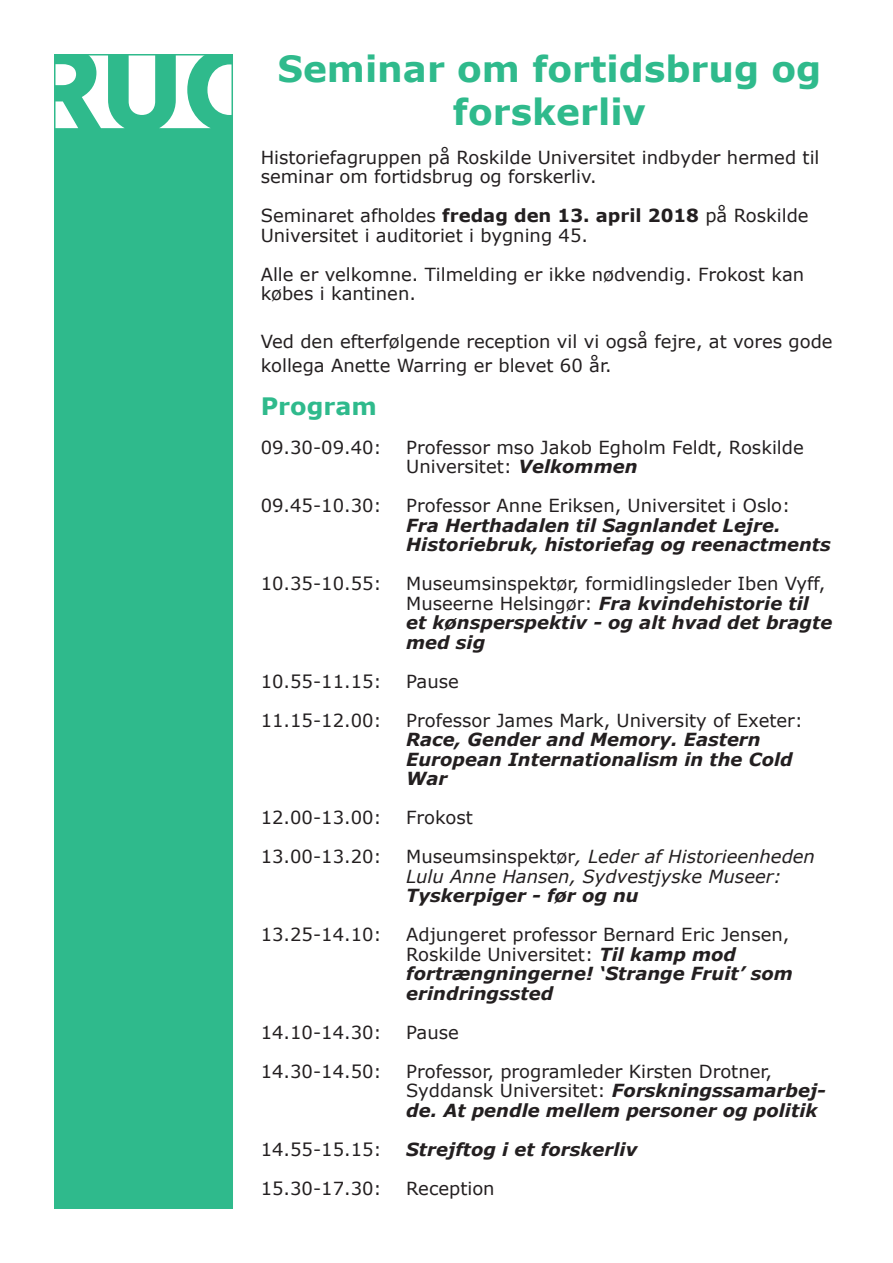
<style>
.page{position:relative;width:893px;height:1263px;background:#fff}
.page>*{position:absolute;margin:0;border:0;box-sizing:border-box;transform-origin:0 0}
.t1{font:700 36px/43.2px "Verdana";color:#2fba8c;text-align:center}
.t2{font:700 24px "Verdana";color:#2fba8c}
.t3{font:18px/19.5px "Verdana";color:#231f20}
.t4{font:italic 700 18px/19.5px "Verdana";color:#231f20}
.t5{font:italic 18px/19.5px "Verdana";color:#231f20}
.s1{font-weight:700}
.s2{font-weight:700;font-style:italic}
.s3{font-weight:400;font-style:normal}
.s4{font-style:normal}
</style>
<div class="page">
<div style="left:55px;top:55px;width:177px;height:1153px;background:#2fba8c"></div>
<svg style="left:57px;top:57px;width:173px;height:71px"></svg>
<div style="left:54px;top:54px;width:179px;height:1155px;border:2px solid #2fba8c"></div>
<p class="t1" style="left:277px;top:46px;width:545px">Seminar om fortidsbrug og forskerliv</p>
<p class="t3" style="left:261px;top:147px;width:560px">Historiefagruppen på Roskilde Universitet indbyder hermed til seminar om fortidsbrug og forskerliv.</p>
<p class="t3" style="left:261px;top:206px;width:549px">Seminaret afholdes <span class="s1">fredag den 13. april 2018</span> på Roskilde<br>Universitet i auditoriet i bygning 45.</p>
<p class="t3" style="left:261px;top:264px;width:545px">Alle er velkomne. Tilmelding er ikke nødvendig. Frokost kan købes i kantinen.</p>
<p class="t3" style="left:261px;top:329px;width:573px;line-height:24px">Ved den efterfølgende reception vil vi også fejre, at vores gode kollega Anette Warring er blevet 60 år.</p>
<p class="t2" style="left:261px;top:389px;width:118px">Program</p>
<p class="t3" style="left:261px;top:437px;width:123px">09.30-09.40:</p>
<p class="t3" style="left:406px;top:437px;width:399px">Professor mso Jakob Egholm Feldt, Roskilde<br>Universitet: <span class="s2">Velkommen</span></p>
<p class="t3" style="left:261px;top:496px;width:123px">09.45-10.30:</p>
<p class="t4" style="left:406px;top:496px;width:426px"><span class="s3">Professor Anne Eriksen, Universitet i Oslo:<br></span>Fra Herthadalen til Sagnlandet Lejre.<br>Historiebruk, historiefag og reenactments</p>
<p class="t3" style="left:261px;top:574px;width:123px">10.35-10.55:</p>
<p class="t4" style="left:406px;top:574px;width:428px"><span class="s3">Museumsinspektør, formidlingsleder Iben Vyff, Museerne Helsingør:</span> Fra kvindehistorie til et kønsperspektiv - og alt hvad det bragte med sig</p>
<p class="t3" style="left:261px;top:671px;width:123px">10.55-11.15:</p>
<p class="t3" style="left:406px;top:671px;width:54px">Pause</p>
<p class="t3" style="left:261px;top:710px;width:123px">11.15-12.00:</p>
<p class="t4" style="left:406px;top:710px;width:398px"><span class="s3">Professor James Mark, University of Exeter:<br></span>Race, Gender and Memory. Eastern<br>European Internationalism in the Cold<br>War</p>
<p class="t3" style="left:261px;top:808px;width:123px">12.00-13.00:</p>
<p class="t3" style="left:406px;top:808px;width:68px">Frokost</p>
<p class="t3" style="left:261px;top:847px;width:123px">13.00-13.20:</p>
<p class="t5" style="left:406px;top:847px;width:410px"><span class="s4">Museumsinspektør</span>, Leder af Historieenheden<br>Lulu Anne Hansen, Sydvestjyske Museer:<br><span class="s1">Tyskerpiger - før og nu</span></p>
<p class="t3" style="left:261px;top:925px;width:123px">13.25-14.10:</p>
<p class="t4" style="left:406px;top:925px;width:388px"><span class="s3">Adjungeret professor Bernard Eric Jensen, Roskilde Universitet:</span> Til kamp mod fortrængningerne! ‘Strange Fruit’ som erindringssted</p>
<p class="t3" style="left:261px;top:1022px;width:123px">14.10-14.30:</p>
<p class="t3" style="left:406px;top:1022px;width:54px">Pause</p>
<p class="t3" style="left:261px;top:1061px;width:123px">14.30-14.50:</p>
<p class="t3" style="left:406px;top:1061px;width:421px">Professor, programleder Kirsten Drotner,<br>Syddansk Universitet: <span class="s2">Forskningssamarbej&shy;de. At pendle mellem personer og politik</span></p>
<p class="t3" style="left:261px;top:1139px;width:123px">14.55-15.15:</p>
<p class="t4" style="left:406px;top:1139px;width:233px">Strejftog i et forskerliv</p>
<p class="t3" style="left:261px;top:1178px;width:123px">15.30-17.30:</p>
<p class="t3" style="left:406px;top:1178px;width:90px">Reception</p>
</div>
